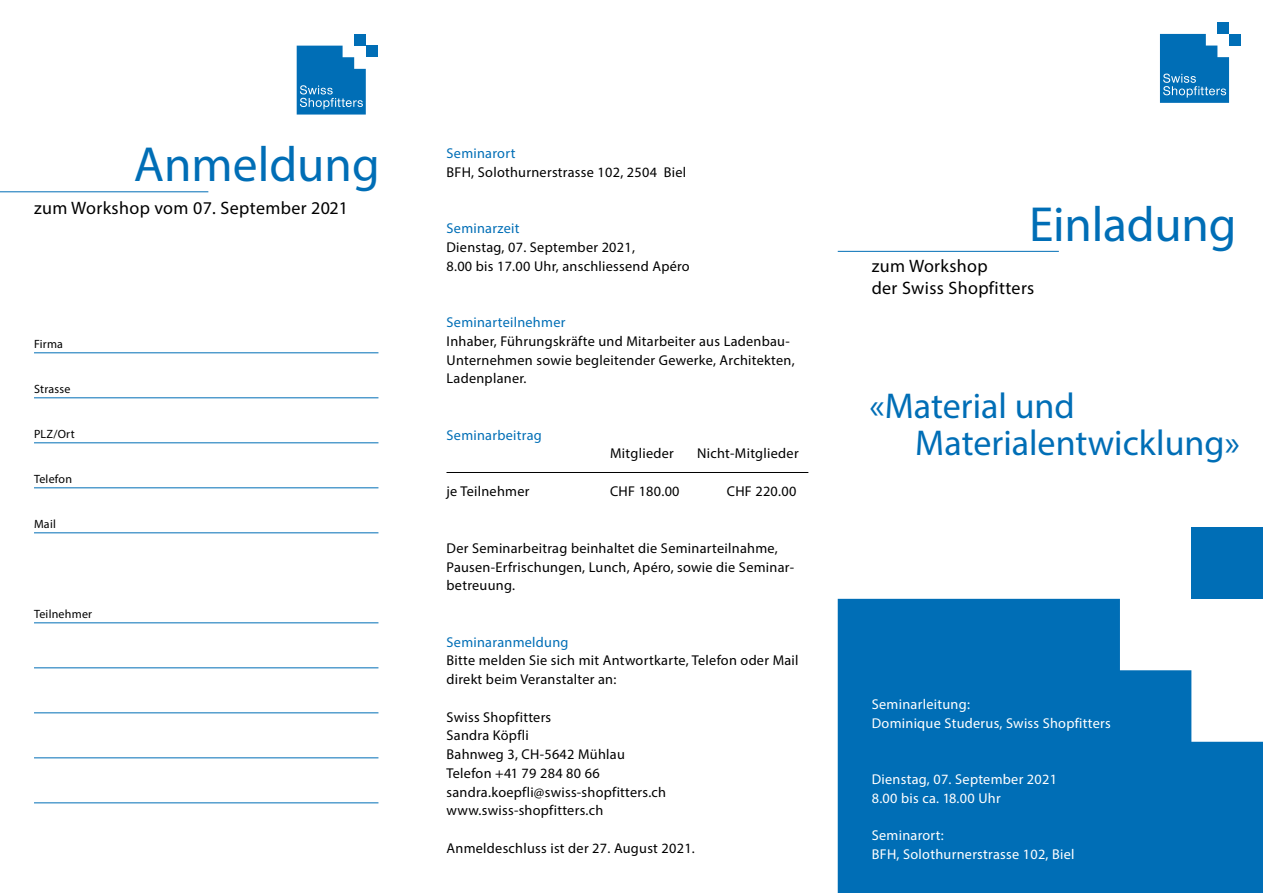
<style>
.page{position:relative;width:1263px;height:893px;background:#fff}
.page>*{position:absolute;margin:0;border:0;box-sizing:border-box;transform-origin:0 0}
.t1{font:49.5px "Myriad Pro";letter-spacing:-.005em;color:#006eb6}
.t2{font:36px/37.5px "Myriad Pro";color:#006eb6}
.t3{font:18px/21.6px "Myriad Pro";letter-spacing:.02em;color:#000}
.t4{font:14.25px/18.8px "Myriad Pro";letter-spacing:.02em;color:#000}
.t5{font:14.25px/18.8px "Myriad Pro";letter-spacing:.02em;color:#fff}
.t6{font:14.25px "Myriad Pro";letter-spacing:.02em;color:#006eb6}
.t7{font:12px "Myriad Pro";letter-spacing:.02em;color:#000}
</style>
<div class="page">
<hr style="left:838px;top:251px;width:221px;height:1px;background:#006eb6">
<svg style="left:838px;top:599px;width:425px;height:294px;background:#1f7fbe"></svg>
<div style="left:1191px;top:527px;width:72px;height:72px;background:#006eb6"></div>
<hr style="left:446px;top:472px;width:362px;height:1px;background:#000">
<div style="left:1217px;top:22px;width:12px;height:12px;background:#006eb6"></div>
<div style="left:1229px;top:34px;width:12px;height:12px;background:#006eb6"></div>
<svg style="left:1160px;top:34px;width:69px;height:69px;background:#2482c0"></svg>
<hr style="left:34px;top:352px;width:344px;height:1px;background:#006eb6">
<hr style="left:34px;top:397px;width:344px;height:1px;background:#006eb6">
<hr style="left:34px;top:442px;width:344px;height:1px;background:#006eb6">
<hr style="left:34px;top:487px;width:344px;height:1px;background:#006eb6">
<hr style="left:34px;top:532px;width:344px;height:1px;background:#006eb6">
<hr style="left:34px;top:622px;width:344px;height:1px;background:#006eb6">
<hr style="left:34px;top:667px;width:344px;height:1px;background:#006eb6">
<hr style="left:34px;top:712px;width:344px;height:1px;background:#006eb6">
<hr style="left:34px;top:757px;width:344px;height:1px;background:#006eb6">
<hr style="left:34px;top:802px;width:344px;height:1px;background:#006eb6">
<hr style="left:0;top:191px;width:208px;height:1px;background:#006eb6">
<div style="left:354px;top:34px;width:12px;height:12px;background:#006eb6"></div>
<div style="left:366px;top:46px;width:11px;height:11px;background:#006eb6"></div>
<svg style="left:297px;top:46px;width:69px;height:69px;background:#2583c0"></svg>
<h1 class="t1" style="left:134px;top:134px;width:247px">Anmeldung</h1>
<p class="t3" style="left:34px;top:197px;width:316px">zum Workshop vom 07. September 2021</p>
<p class="t7" style="left:34px;top:337px;width:31px">Firma</p>
<p class="t7" style="left:34px;top:382px;width:38px">Strasse</p>
<p class="t7" style="left:34px;top:427px;width:42px">PLZ/Ort</p>
<p class="t7" style="left:34px;top:472px;width:40px">Telefon</p>
<p class="t7" style="left:34px;top:517px;width:23px">Mail</p>
<p class="t7" style="left:34px;top:607px;width:60px">Teilnehmer</p>
<p class="t6" style="left:446px;top:145px;width:70px">Seminarort</p>
<p class="t4" style="left:446px;top:163px;width:241px">BFH, Solothurnerstrasse 102, 2504 Biel</p>
<p class="t6" style="left:446px;top:220px;width:75px">Seminarzeit</p>
<p class="t4" style="left:446px;top:238px;width:245px">Dienstag, 07. September 2021,<br>8.00 bis 17.00 Uhr, anschliessend Apéro</p>
<p class="t6" style="left:446px;top:314px;width:120px">Seminarteilnehmer</p>
<p class="t4" style="left:446px;top:331px;width:350px">Inhaber, Führungskräfte und Mitarbeiter aus Ladenbau-<br>Unternehmen sowie begleitender Gewerke, Architekten,<br>Ladenplaner.</p>
<p class="t6" style="left:446px;top:426px;width:97px">Seminarbeitrag</p>
<p class="t4" style="left:610px;top:444px;width:65px">Mitglieder</p>
<p class="t4" style="left:697px;top:444px;width:103px">Nicht-Mitglieder</p>
<p class="t4" style="left:446px;top:481px;width:85px">je Teilnehmer</p>
<p class="t4" style="left:610px;top:481px;width:71px">CHF 180.00</p>
<p class="t4" style="left:727px;top:481px;width:71px">CHF 220.00</p>
<p class="t4" style="left:446px;top:538px;width:349px">Der Seminarbeitrag beinhaltet die Seminarteilnahme,<br>Pausen-Erfrischungen, Lunch, Apéro, sowie die Seminar&shy;betreuung.</p>
<p class="t6" style="left:446px;top:633px;width:124px">Seminaranmeldung</p>
<p class="t4" style="left:446px;top:651px;width:354px">Bitte melden Sie sich mit Antwortkarte, Telefon oder Mail direkt beim Veranstalter an:</p>
<p class="t4" style="left:446px;top:707px;width:221px">Swiss Shopfitters<br>Sandra Köpfli<br>Bahnweg 3, CH-5642 Mühlau<br>Telefon +41 79 284 80 66 sandra.koepfli@swiss-shopfitters.ch www.swiss-shopfitters.ch</p>
<p class="t4" style="left:446px;top:838px;width:250px">Anmeldeschluss ist der 27. August 2021.</p>
<h1 class="t1" style="left:1029px;top:193px;width:209px">Einladung</h1>
<p class="t3" style="left:872px;top:255px;width:164px">zum Workshop<br>der Swiss Shopfitters</p>
<h2 class="t2" style="left:915px;top:386px;width:326px;text-indent:-46px">«Material und<br>Materialentwicklung»</h2>
<p class="t5" style="left:872px;top:695px;width:241px">Seminarleitung:<br>Dominique Studerus, Swiss Shopfitters</p>
<p class="t5" style="left:872px;top:770px;width:187px">Dienstag, 07. September 2021<br>8.00 bis ca. 18.00 Uhr</p>
<p class="t5" style="left:872px;top:826px;width:204px">Seminarort:<br>BFH, Solothurnerstrasse 102, Biel</p>
</div>
